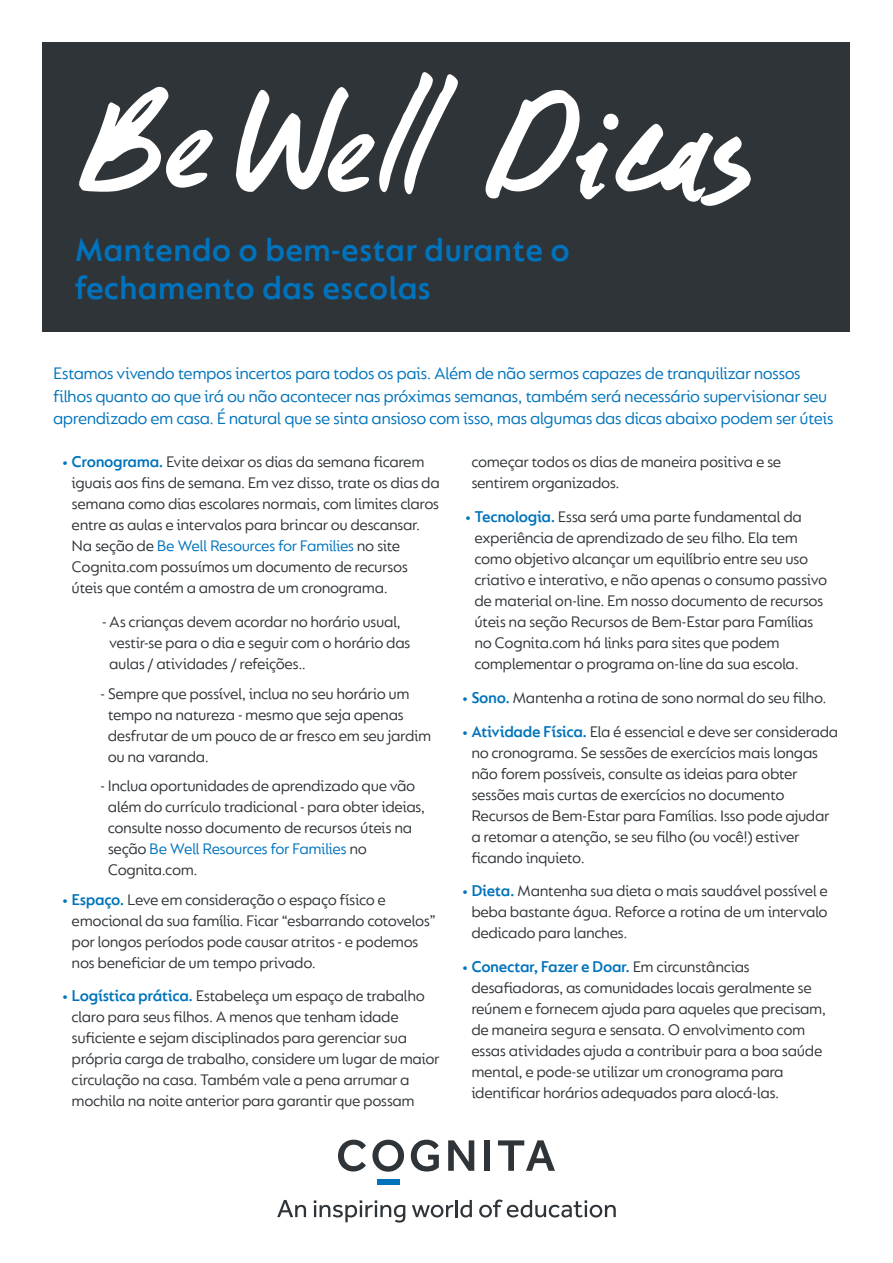
<style>
.page{position:relative;width:893px;height:1263px;background:#fff}
.page>*{position:absolute;margin:0;border:0;box-sizing:border-box;transform-origin:0 0}
.t1{font:148.35px "Formosa";color:#fff}
.t2{font:600 34.5px/37.5px "FS Lucas";color:#0073bc}
.t3{font:18px/22.5px "FS Lucas";letter-spacing:-.03em;color:#0073bc}
.t4{font:16.5px/21px "FS Lucas";letter-spacing:-.025em;color:#2f3438}
.s1{font-weight:600;color:#0073bc}
.s2{color:#0073bc}
</style>
<div class="page">
<svg style="left:411px;top:1140px;width:28px;height:31px"></svg>
<svg style="left:338px;top:1140px;width:28px;height:31px"></svg>
<svg style="left:448px;top:1140px;width:26px;height:31px"></svg>
<div style="left:484px;top:1140px;width:6px;height:31px;background:#2f3438"></div>
<svg style="left:372px;top:1140px;width:32px;height:32px"></svg>
<div style="left:377px;top:1179px;width:23px;height:5px;background:#0073bc"></div>
<svg style="left:498px;top:1140px;width:57px;height:31px"></svg>
<svg style="left:277px;top:1200px;width:29px;height:17px"></svg>
<svg style="left:314px;top:1200px;width:91px;height:22px"></svg>
<svg style="left:412px;top:1205px;width:41px;height:12px"></svg>
<hr style="left:455px;top:1200px;width:3px;height:17px;background:#2f3438">
<svg style="left:460px;top:1200px;width:12px;height:17px"></svg>
<svg style="left:479px;top:1199px;width:137px;height:18px"></svg>
<div style="left:43px;top:43px;width:807px;height:289px;background:#2f3438"></div>
<svg style="left:236px;top:72px;width:222px;height:122px"></svg>
<svg style="left:79px;top:87px;width:134px;height:105px"></svg>
<p class="t1" style="left:483px;top:55px;width:274px">Dicas</p>
<p class="t2" style="left:74px;top:230px;width:497px">Mantendo o bem-estar durante o fechamento das escolas</p>
<p class="t3" style="left:53px;top:362px;width:782px">Estamos vivendo tempos incertos para todos os pais. Além de não sermos capazes de tranquilizar nossos filhos quanto ao que irá ou não acontecer nas próximas semanas, também será necessário supervisionar seu aprendizado em casa. É natural que se sinta ansioso com isso, mas algumas das dicas abaixo podem ser úteis</p>
<p class="t4" style="left:72px;top:451px;width:370px;text-indent:-10px"><span class="s1">• Cronograma.</span> Evite deixar os dias da semana ficarem iguais aos fins de semana. Em vez disso, trate os dias da semana como dias escolares normais, com limites claros entre as aulas e intervalos para brincar ou descansar.<br>Na seção de <span class="s2">Be Well Resources for Families</span> no site Cognita.com possuímos um documento de recursos úteis que contém a amostra de um cronograma.</p>
<p class="t4" style="left:109px;top:611px;width:303px;text-indent:-7px">- As crianças devem acordar no horário usual, vestir-se para o dia e seguir com o horário das aulas / atividades / refeições..</p>
<p class="t4" style="left:108px;top:682px;width:325px;text-indent:-7px">- Sempre que possível, inclua no seu horário um tempo na natureza - mesmo que seja apenas desfrutar de um pouco de ar fresco em seu jardim ou na varanda.</p>
<p class="t4" style="left:108px;top:775px;width:319px;text-indent:-7px">- Inclua oportunidades de aprendizado que vão além do currículo tradicional - para obter ideias, consulte nosso documento de recursos úteis na seção <span class="s2">Be Well Resources for Families</span> no Cognita.com.</p>
<p class="t4" style="left:72px;top:888px;width:366px;text-indent:-10px"><span class="s1">• Espaço.</span> Leve em consideração o espaço físico e emocional da sua família. Ficar “esbarrando cotovelos” por longos períodos pode causar atritos - e podemos nos beneficiar de um tempo privado.</p>
<p class="t4" style="left:72px;top:985px;width:369px;text-indent:-10px"><span class="s1">• Logística prática.</span> Estabeleça um espaço de trabalho claro para seus filhos. A menos que tenham idade suficiente e sejam disciplinados para gerenciar sua própria carga de trabalho, considere um lugar de maior circulação na casa. Também vale a pena arrumar a mochila na noite anterior para garantir que possam</p>
<p class="t4" style="left:471px;top:451px;width:311px">começar todos os dias de maneira positiva e se sentirem organizados.</p>
<p class="t4" style="left:474px;top:506px;width:354px;text-indent:-10px"><span class="s1">• Tecnologia.</span> Essa será uma parte fundamental da experiência de aprendizado de seu filho. Ela tem como objetivo alcançar um equilíbrio entre seu uso criativo e interativo, e não apenas o consumo passivo de material on-line. Em nosso documento de recursos úteis na seção Recursos de Bem-Estar para Famílias no Cognita.com há links para sites que podem complementar o programa on-line da sua escola.</p>
<p class="t4" style="left:461px;top:687px;width:367px"><span class="s1">• Sono.</span> Mantenha a rotina de sono normal do seu filho.</p>
<p class="t4" style="left:471px;top:720px;width:369px;text-indent:-10px"><span class="s1">• Atividade Física.</span> Ela é essencial e deve ser considerada no cronograma. Se sessões de exercícios mais longas não forem possíveis, consulte as ideias para obter sessões mais curtas de exercícios no documento Recursos de Bem-Estar para Famílias. Isso pode ajudar a retomar a atenção, se seu filho (ou você!) estiver ficando inquieto.</p>
<p class="t4" style="left:471px;top:880px;width:358px;text-align:justify;text-indent:-10px"><span class="s1">• Dieta.</span> Mantenha sua dieta o mais saudável possível e beba bastante água. Reforce a rotina de um intervalo dedicado para lanches.</p>
<p class="t4" style="left:471px;top:956px;width:356px;text-indent:-10px"><span class="s1">• Conectar, Fazer e Doar.</span> Em circunstâncias desafiadoras, as comunidades locais geralmente se reúnem e fornecem ajuda para aqueles que precisam, de maneira segura e sensata. O envolvimento com essas atividades ajuda a contribuir para a boa saúde mental, e pode-se utilizar um cronograma para identificar horários adequados para alocá-las.</p>
</div>
